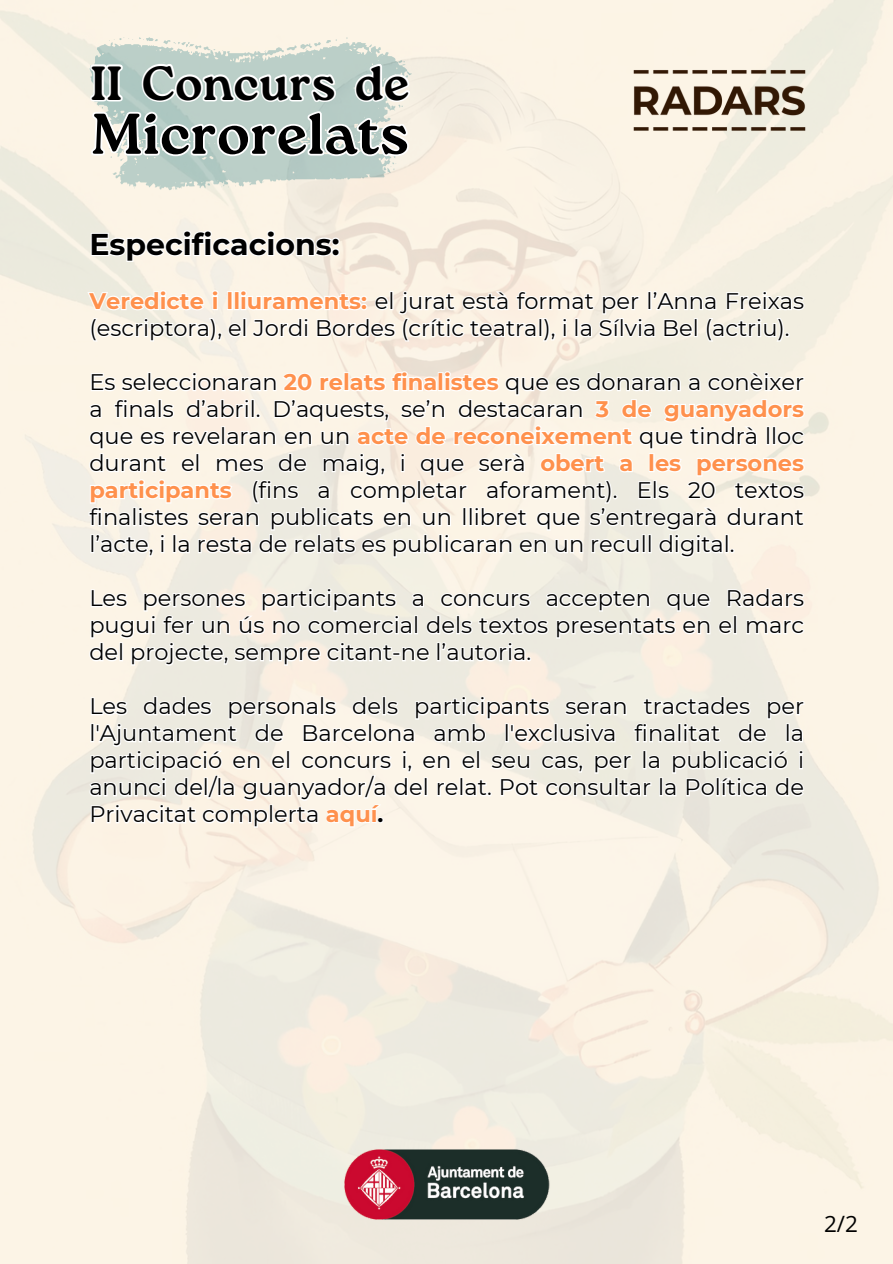
<style>
.page{position:relative;width:893px;height:1264px;background:#fff}
.page>*{position:absolute;margin:0;border:0;box-sizing:border-box;transform-origin:0 0}
.t1{font:700 57.3px "Roca One";color:#000}
.t2{font:700 47.85px "Roca One";color:#000}
.t3{font:700 30px "Montserrat";color:#000}
.t4{font:22.5px/27px "Montserrat";color:#000;text-align:justify}
.t5{font:22.5px "Open Sans";color:#000}
.s1{font-weight:700;color:#ff914d}
.s2{font-weight:700;color:rgb(0 0 0/0)}
</style>
<div class="page">
<svg style="left:90px;top:228px;width:251px;height:35px"></svg>
<svg style="left:86px;top:288px;width:720px;height:55px"></svg>
<svg style="left:87px;top:369px;width:719px;height:190px"></svg>
<svg style="left:88px;top:586px;width:718px;height:81px"></svg>
<svg style="left:88px;top:694px;width:717px;height:135px"></svg>
<img style="left:625px;top:62px;width:188px;height:79px">
<svg style="left:87px;top:60px;width:326px;height:115px"></svg>
<img style="left:339px;top:1143px;width:215px;height:81px">
<p class="t2" style="left:91px;top:55px;width:320px">II Concurs de</p>
<p class="t1" style="left:91px;top:100px;width:319px">Microrelats</p>
<p class="t3" style="left:89px;top:226px;width:252px">Especificacions:</p>
<p class="t4" style="left:89px;top:287px;width:716px"><span class="s1">Veredicte i lliuraments:</span> el jurat està format per l’Anna Freixas (escriptora), el Jordi Bordes (crític teatral), i la Sílvia Bel (actriu).</p>
<h1 class="t4" style="left:89px;top:368px;width:716px">Es seleccionaran <span class="s1">20 relats finalistes</span> que es donaran a conèixer a finals d’abril. D’aquests, se’n destacaran <span class="s1">3 de guanyadors </span>que es revelaran en un <span class="s1">acte de reconeixement</span> que tindrà lloc durant el mes de maig, i que serà <span class="s1">obert a les persones participants</span> (fins a completar aforament). Els 20 textos finalistes seran publicats en un llibret que s’entregarà durant l’acte, i la resta de relats es publicaran en un recull digital.</h1>
<p class="t4" style="left:89px;top:584px;width:716px">Les persones participants a concurs accepten que Radars pugui fer un ús no comercial dels textos presentats en el marc del projecte, sempre citant-ne l’autoria.</p>
<h2 class="t4" style="left:89px;top:692px;width:716px">Les dades personals dels participants seran tractades per l'Ajuntament de Barcelona amb l'exclusiva finalitat de la participació en el concurs i, en el seu cas, per la publicació i anunci del/la guanyador/a del relat. Pot consultar la Política de Privacitat complerta <span class="s2">aquí.</span></h2>
<p class="t5" style="left:824px;top:1208px;width:35px">2/2</p>
</div>
